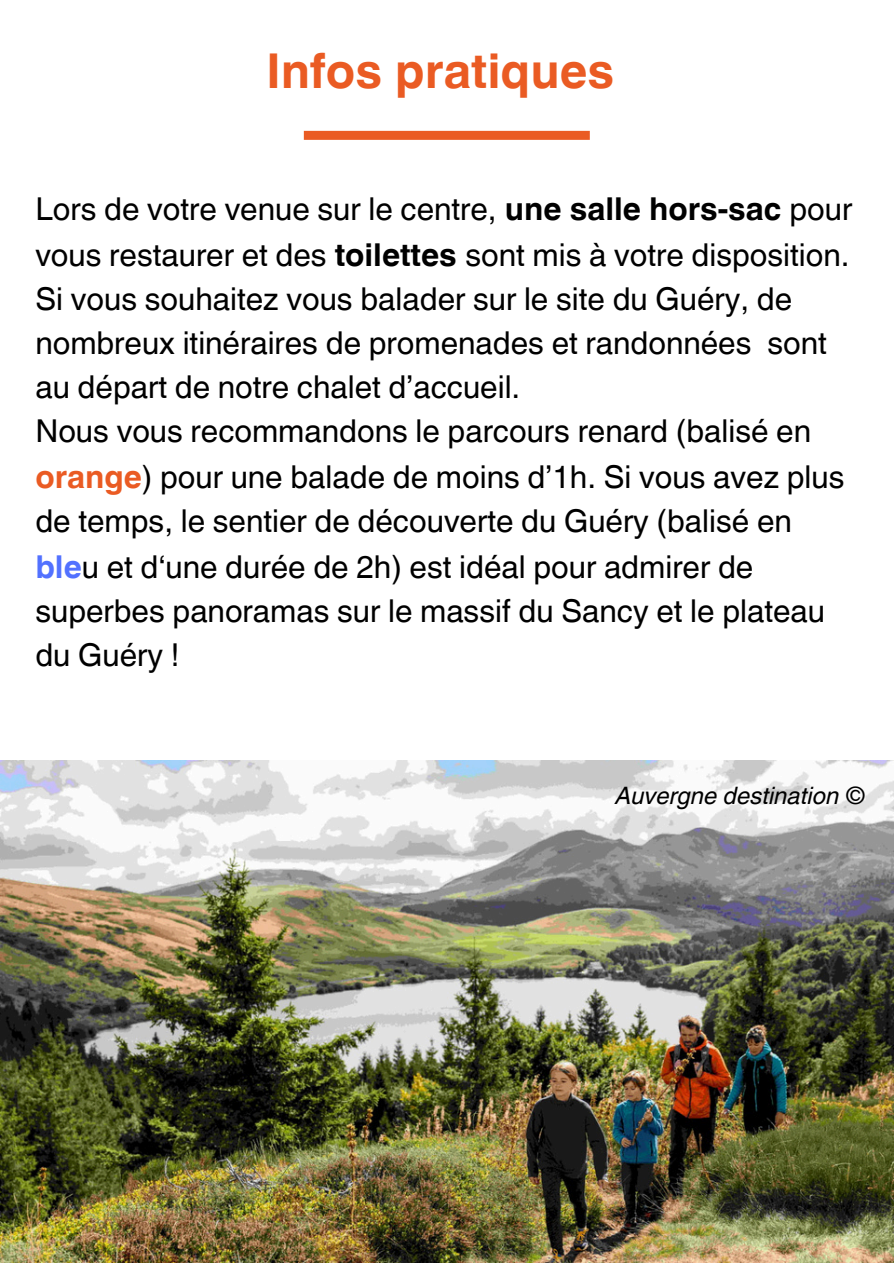
<style>
.page{position:relative;width:894px;height:1264px;background:#fff}
.page>*{position:absolute;margin:0;border:0;box-sizing:border-box;transform-origin:0 0}
.t1{font:700 48px "Helvetica World";color:#ea5b23}
.t2{font:31.5px/44.5px "Helvetica World";color:#000}
.t3{font:italic 24px "Helvetica World";color:#000}
.s1{font-weight:700}
.s2{font-weight:700;color:#ea5b23}
.s3{font-weight:700;color:#5271ff}
</style>
<div class="page">
<div style="left:304px;top:131px;width:285px;height:9px;background:#ea5b23"></div>
<img style="left:0;top:761px;width:893px;height:501px">
<p class="t1" style="left:266px;top:32px;width:349px">Infos pratiques</p>
<h2 class="t2" style="left:35px;top:187px;width:818px">Lors de votre venue sur le centre, <span class="s1">une salle hors-sac</span> pour vous restaurer et des <span class="s1">toilettes</span> sont mis à votre disposition.<br>Si vous souhaitez vous balader sur le site du Guéry, de nombreux itinéraires de promenades et randonnées sont au départ de notre chalet d’accueil.<br>Nous vous recommandons le parcours renard (balisé en <span class="s2">orange</span>) pour une balade de moins d’1h. Si vous avez plus de temps, le sentier de découverte du Guéry (balisé en <span class="s3">ble</span>u et d‘une durée de 2h) est idéal pour admirer de superbes panoramas sur le massif du Sancy et le plateau du Guéry !</h2>
<p class="t3" style="left:615px;top:775px;width:252px">Auvergne destination ©</p>
</div>
